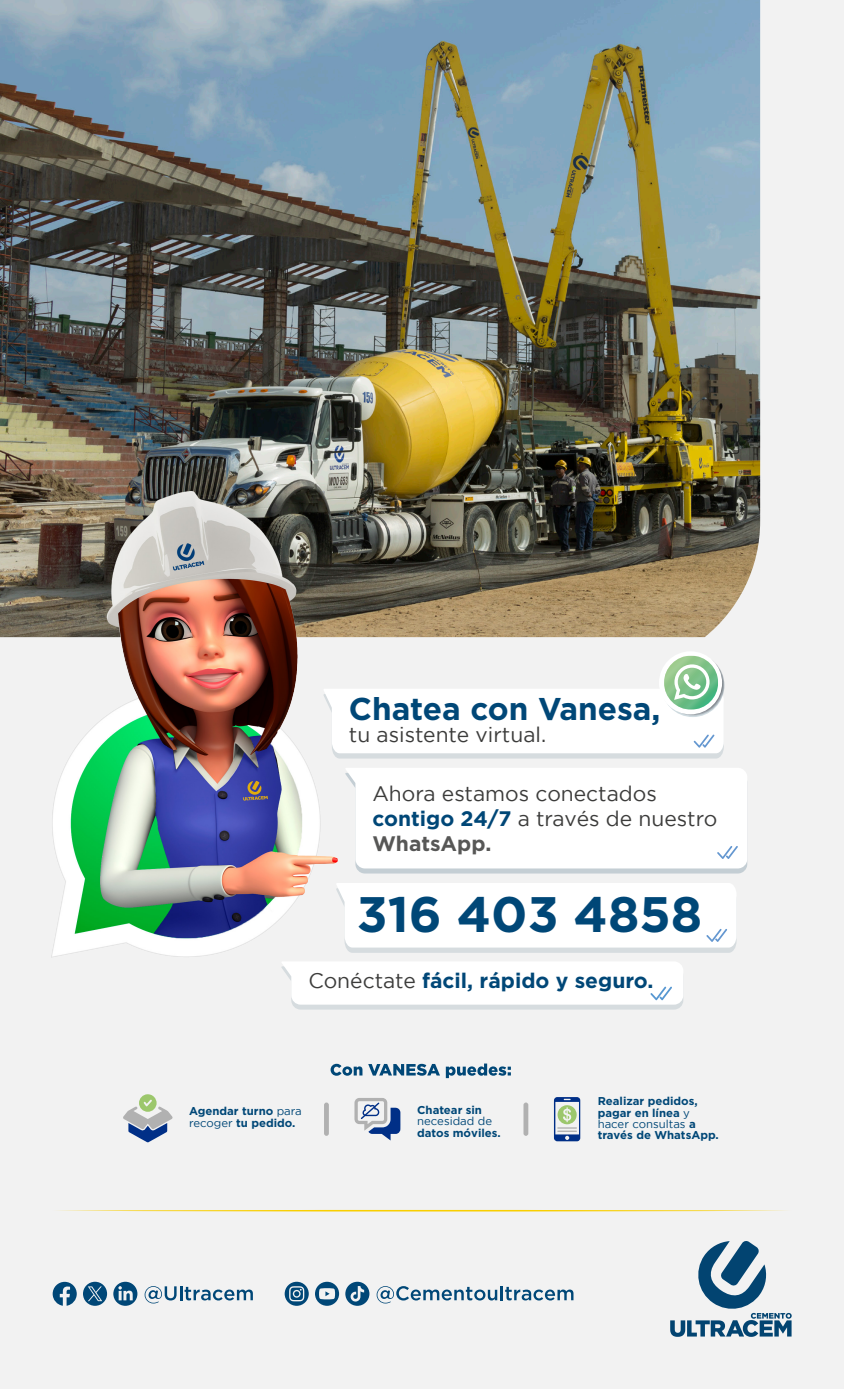
<style>
.page{position:relative;width:844px;height:1389px;background:#fff}
.page>*{position:absolute;margin:0;border:0;box-sizing:border-box;transform-origin:0 0}
.t1{font:700 49.88px "Gotham";color:#004777}
.t2{font:700 31.5px "Gotham";color:#004777}
.t3{font:21px/25.2px "Gotham";color:#3c3c3b}
.t4{font:700 21px "Gotham";color:#004777}
.t5{font:700 11.38px/11.4px "Gotham";color:#004777}
.t6{font:11.38px "Gotham";color:#004777}
.s1{font-weight:700;color:#004777}
.s2{font-weight:700;color:#575756}
.s3{font-weight:400;color:#3c3c3b}
.s4{font-weight:400}
</style>
<div class="page">
<div style="left:0;top:0;width:843px;height:1389px;background:#f2f2f2"></div>
<svg style="left:670px;top:1241px;width:121px;height:96px"></svg>
<svg style="left:58px;top:1210px;width:728px;height:2px"></svg>
<img style="left:0;top:0;width:760px;height:637px">
<img style="left:0;top:480px;width:380px;height:478px">
<svg style="left:330px;top:1064px;width:32px;height:12px"></svg>
<svg style="left:368px;top:1064px;width:142px;height:14px"></svg>
<svg style="left:123px;top:1094px;width:50px;height:49px"></svg>
<svg style="left:354px;top:1098px;width:46px;height:42px"></svg>
<svg style="left:553px;top:1097px;width:27px;height:44px"></svg>
<div style="left:324px;top:1103px;width:5px;height:33px;background:#b1b1b1;border-radius:2px"></div>
<div style="left:523px;top:1103px;width:5px;height:33px;background:#b1b1b1;border-radius:2px"></div>
<svg style="left:113px;top:1282px;width:24px;height:24px"></svg>
<svg style="left:145px;top:1286px;width:108px;height:17px"></svg>
<svg style="left:53px;top:1282px;width:24px;height:24px"></svg>
<svg style="left:284px;top:1282px;width:25px;height:24px"></svg>
<svg style="left:376px;top:1286px;width:197px;height:17px"></svg>
<svg style="left:345px;top:1282px;width:24px;height:24px"></svg>
<svg style="left:315px;top:1282px;width:24px;height:24px"></svg>
<svg style="left:83px;top:1282px;width:24px;height:24px"></svg>
<svg style="left:345px;top:768px;width:402px;height:106px"></svg>
<svg style="left:281px;top:962px;width:402px;height:48px"></svg>
<div style="left:658px;top:651px;width:63px;height:63px;background:#fff;border-radius:50%"></div>
<svg style="left:323px;top:656px;width:400px;height:103px"></svg>
<svg style="left:336px;top:883px;width:400px;height:70px"></svg>
<h2 class="t2" style="left:349px;top:691px;width:313px">Chatea con Vanesa,</h2>
<h3 class="t3" style="left:349px;top:722px;width:199px">tu asistente virtual.</h3>
<h3 class="t3" style="left:372px;top:780px;width:346px">Ahora estamos conectados <span class="s1">contigo 24/7</span> a través de nuestro<br><span class="s2">WhatsApp.</span></h3>
<h1 class="t1" style="left:357px;top:886px;width:347px">316 403 4858</h1>
<h3 class="t4" style="left:308px;top:968px;width:346px"><span class="s3">Conéctate</span> fácil, rápido y seguro.</h3>
<p class="t5" style="left:189px;top:1105px;width:114px">Agendar turno <span class="s4">para recoger</span> tu pedido.</p>
<p class="t5" style="left:417px;top:1104px;width:66px">Chatear sin</p>
<p class="t6" style="left:417px;top:1115px;width:76px">necesidad de</p>
<p class="t5" style="left:417px;top:1127px;width:85px">datos móviles.</p>
<p class="t5" style="left:597px;top:1095px;width:123px">Realizar pedidos, pagar en línea <span class="s4">y hacer consultas</span> a través de WhatsApp.</p>
</div>
